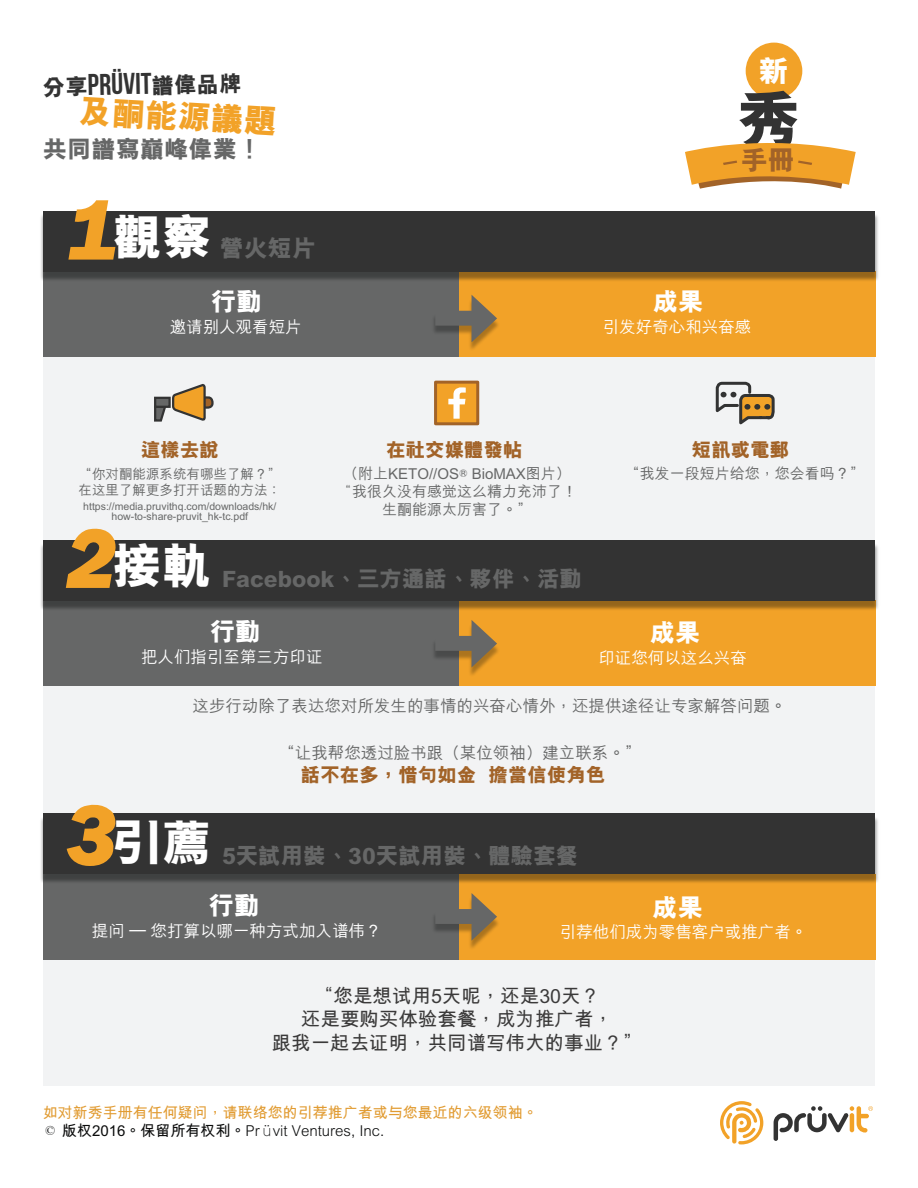
<style>
.page{position:relative;width:918px;height:1188px;background:#fff}
.page>*{position:absolute;margin:0;border:0;box-sizing:border-box;transform-origin:0 0}
.t1{font:800 64.5px "M Hei HK";color:#333}
.t2{font:800 49.5px "M Hei HK";color:#fff}
.t3{font:800 33px "M Hei HK";color:#f2a228}
.t4{font:800 30px "M Hei HK";color:#fff}
.t5{font:800 27px "M Hei HK";color:#a26328}
.t6{font:800 25.5px "M Hei HK";color:#fff}
.t7{font:800 24.3px "M Hei HK";color:#666767}
.t8{font:800 24px "M Hei HK";color:#666767}
.t9{font:800 22.5px "M Hei HK";color:#666767}
.t10{font:800 22.5px "M Hei HK";color:#333}
.t11{font:700 19.5px/23.4px "M Hei HKS";color:#3b3a3a;text-align:center}
.t12{font:800 19.5px "M Hei HK";color:#a26328}
.t13{font:500 16.5px "M Hei HKS";color:#fff}
.t14{font:500 16.5px "M Hei HKS";color:#666767}
.t15{font:700 15px/18px "M Hei HKS";color:#e19b31}
.t16{font:500 15px/18px "M Hei HKS";color:#666767;text-align:center}
.t17{font:500 13.5px/16.2px "M Hei HKS";color:#666767}
.t18{font:500 10.5px/10.5px "M Hei HKS";color:#666767;text-align:center}
.s1{font-family:"Bebas Neue";font-weight:700;font-size:30px}
.s2{font-family:"Hira Kaku Pro N W3";font-weight:400}
.s3{font-weight:300}
.s4{font-family:"Adobe Ming Std";font-weight:300;color:#0b0c0c}
.s5{color:#0b0c0c}
.s6{font-weight:300;color:#0b0c0c}
</style>
<div class="page">
<svg style="left:720px;top:1101px;width:43px;height:43px"></svg>
<svg style="left:774px;top:1106px;width:99px;height:35px"></svg>
<div style="left:43px;top:322px;width:832px;height:764px;background:#f2f3f4"></div>
<div style="left:43px;top:271px;width:416px;height:85px;background:#666767"></div>
<div style="left:459px;top:271px;width:416px;height:85px;background:#f2a228"></div>
<img style="left:41px;top:215px;width:837px;height:67px">
<div style="left:43px;top:211px;width:832px;height:60px;background:#333"></div>
<div style="left:43px;top:601px;width:416px;height:85px;background:#666767"></div>
<div style="left:459px;top:601px;width:416px;height:85px;background:#f2a228"></div>
<img style="left:41px;top:544px;width:837px;height:68px">
<div style="left:43px;top:540px;width:832px;height:61px;background:#333"></div>
<div style="left:43px;top:874px;width:416px;height:85px;background:#666767"></div>
<div style="left:459px;top:874px;width:416px;height:85px;background:#f2a228"></div>
<img style="left:41px;top:817px;width:837px;height:68px">
<div style="left:43px;top:813px;width:832px;height:61px;background:#333"></div>
<img style="left:434px;top:318px;width:64px;height:31px">
<svg style="left:435px;top:295px;width:62px;height:47px"></svg>
<img style="left:434px;top:643px;width:64px;height:32px">
<svg style="left:435px;top:620px;width:62px;height:48px"></svg>
<img style="left:434px;top:916px;width:64px;height:32px">
<svg style="left:435px;top:893px;width:62px;height:48px"></svg>
<div style="left:746px;top:43px;width:56px;height:56px;background:#f2a228;border-radius:50%"></div>
<svg style="left:154px;top:384px;width:60px;height:38px"></svg>
<svg style="left:434px;top:380px;width:46px;height:46px;background:#e0a24d"></svg>
<svg style="left:715px;top:381px;width:60px;height:44px"></svg>
<svg style="left:685px;top:143px;width:171px;height:46px"></svg>
<svg style="left:68px;top:200px;width:47px;height:60px"></svg>
<svg style="left:66px;top:528px;width:50px;height:60px"></svg>
<svg style="left:67px;top:804px;width:49px;height:62px"></svg>
<h3 class="t10" style="left:43px;top:72px;width:200px;rotate:-1deg">分享<span class="s1">PRüVIT</span>譜偉品牌</h3>
<h3 class="t3" style="left:80px;top:89px;width:199px;rotate:3deg">及酮能源議題</h3>
<h3 class="t7" style="left:43px;top:133px;width:220px">共同譜寫巔峰偉業！</h3>
<h2 class="t2" style="left:112px;top:204px;width:100px">觀察</h2>
<h3 class="t8" style="left:220px;top:232px;width:97px">營火短片</h3>
<h3 class="t6" style="left:211px;top:285px;width:52px">行動</h3>
<p class="t13" style="left:170px;top:315px;width:133px">邀請別人觀看短片</p>
<h3 class="t4" style="left:759px;top:51px;width:31px">新</h3>
<h1 class="t1" style="left:736px;top:77px;width:66px">秀</h1>
<h3 class="t5" style="left:741px;top:142px;width:55px">手冊</h3>
<h3 class="t6" style="left:653px;top:285px;width:52px">成果</h3>
<p class="t13" style="left:603px;top:315px;width:150px">引發好奇心和興奮感</p>
<p class="t12" style="left:141px;top:437px;width:79px">這樣去說</p>
<p class="t12" style="left:386px;top:437px;width:138px">在社交媒體發帖</p>
<p class="t17" style="left:79px;top:464px;width:204px">“你對酮能源系統有哪些了解？”在這裡了解更多打開話題的方法：</p>
<p class="t18" style="left:83px;top:500px;width:195px">https://media.pruvithq.com/downloads/hk/ how-to-share-pruvit_hk-tc.pdf</p>
<p class="t16" style="left:337px;top:463px;width:241px">（附上KETO//OS<span class="s2">®</span> BioMAX圖片）<span class="s3">“</span>我很久沒有感覺這麼精力充沛了！生酮能源太厲害了。”</p>
<h2 class="t2" style="left:112px;top:532px;width:100px">接軌</h2>
<h3 class="t9" style="left:222px;top:564px;width:361px">Facebook、三方通話、夥伴、活動</h3>
<h3 class="t6" style="left:210px;top:615px;width:52px">行動</h3>
<p class="t13" style="left:141px;top:645px;width:183px">把人們指引至第三方印證</p>
<p class="t12" style="left:692px;top:437px;width:99px">短訊或電郵</p>
<p class="t16" style="left:625px;top:463px;width:242px">“我發一段短片給您，您會看嗎？”</p>
<h3 class="t6" style="left:650px;top:616px;width:52px">成果</h3>
<p class="t13" style="left:598px;top:646px;width:150px">印證您何以這麼興奮</p>
<p class="t14" style="left:193px;top:693px;width:595px">這步行動除了表達您對所發生的事情的興奮心情外，還提供途徑讓專家解答問題。</p>
<p class="t14" style="left:278px;top:740px;width:364px">“讓我幫您透過臉書跟（某位領袖）建立聯繫。”</p>
<h2 class="t2" style="left:112px;top:809px;width:100px">引薦</h2>
<p class="t12" style="left:301px;top:762px;width:306px">話不在多，惜句如金 擔當信使角色</p>
<h3 class="t9" style="left:222px;top:841px;width:358px">5天試用裝、30天試用裝、體驗套餐</h3>
<h3 class="t6" style="left:209px;top:889px;width:52px">行動</h3>
<p class="t13" style="left:92px;top:919px;width:291px">提問 – 您打算以哪一種方式加入譜偉？</p>
<h3 class="t6" style="left:652px;top:890px;width:52px">成果</h3>
<p class="t13" style="left:560px;top:920px;width:249px">引薦他們成為零售客戶或推廣者。</p>
<p class="t11" style="left:272px;top:982px;width:372px">“您是想試用5天呢，還是30天？<br>還是要購買體驗套餐，成為推廣者，<br>跟我一起去證明，共同譜寫偉大的事業？”</p>
<p class="t15" style="left:43px;top:1102px;width:497px">如對新秀手冊有任何疑問，請聯絡您的引薦推廣者或與您最近的六級領袖。<span class="s4">©</span> <span class="s5">版權2016。保留所有權利。</span><span class="s6">Prüvit Ventures, Inc.</span></p>
</div>
